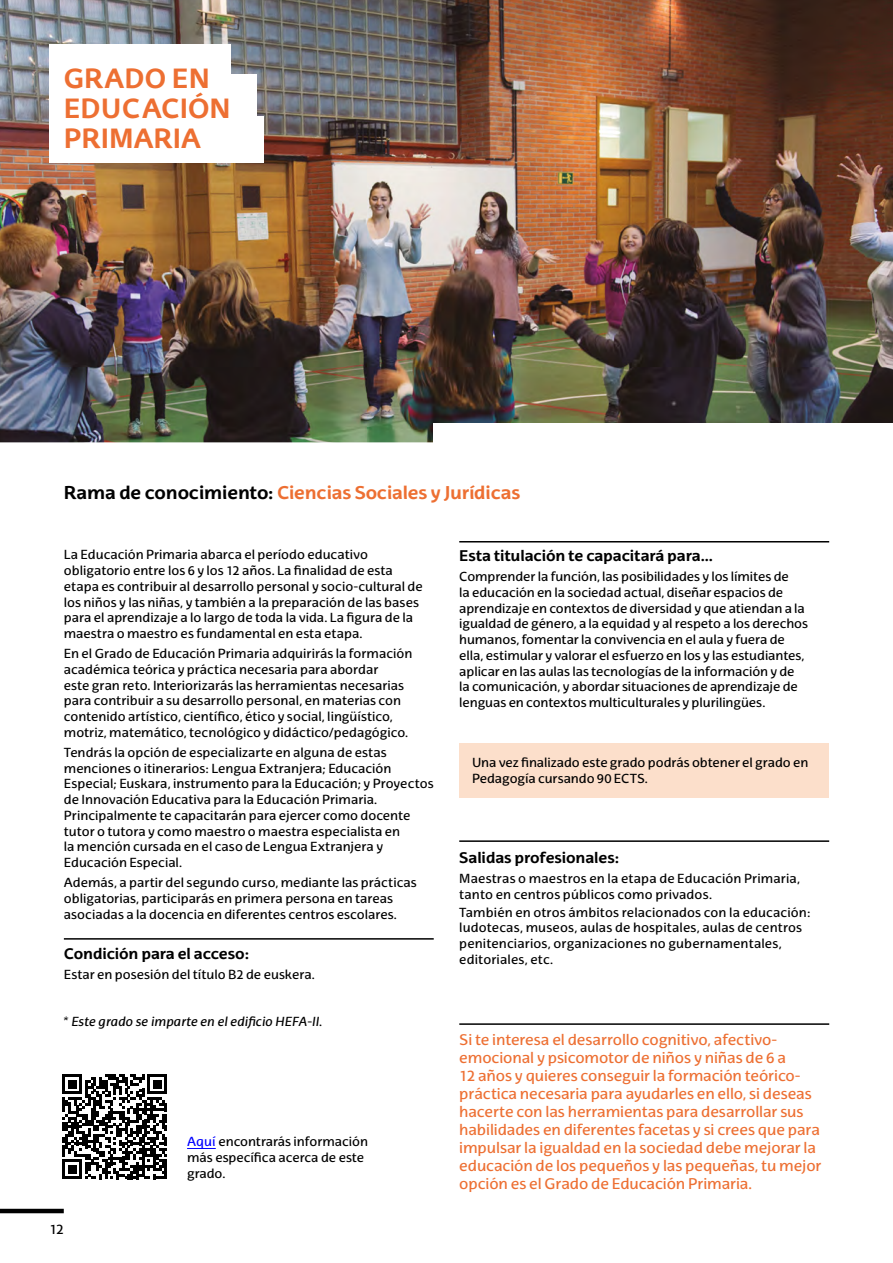
<style>
.page{position:relative;width:893px;height:1263px;background:#fff}
.page>*{position:absolute;margin:0;border:0;box-sizing:border-box;transform-origin:0 0}
.t1{font:700 27px/30px "EHU Sans";color:#ed6f32}
.Párrafo_ESP{font:700 18px "EHU Sans";letter-spacing:-.01em;color:#ed6f32}
.Párrafo_ESP-2{font:15px/18px "EHU Sans";letter-spacing:-.005em;color:#ed6f32}
.Párrafo_ESP-3{font:700 15px "EHU Sans";letter-spacing:-.01em;color:#000}
.t2{font:13.5px "EHU Sans";color:#000}
.Párrafo_ESP-4{font:12.75px/15.8px "EHU Sans";color:#000}
.t3{font:italic 12.75px "EHU Sans";color:#000}
.s1{color:#000}
.s2{color:#00f}
</style>
<div class="page">
<img style="left:0;top:0;width:893px;height:442px">
<div style="left:433px;top:423px;width:460px;height:32px;background:#fff"></div>
<svg style="left:0;top:442px;width:830px;height:101px"></svg>
<div style="left:49px;top:116px;width:215px;height:47px;background:#fff"></div>
<div style="left:49px;top:74px;width:207px;height:62px;background:#fff"></div>
<div style="left:49px;top:44px;width:181px;height:61px;background:#fff"></div>
<hr style="left:0;top:1209px;width:64px;height:4px;background:#000">
<div style="left:459px;top:743px;width:370px;height:54px;background:#fcdfcb"></div>
<hr style="left:64px;top:938px;width:370px;height:2px;background:#000">
<hr style="left:459px;top:541px;width:370px;height:1px;background:#000">
<hr style="left:459px;top:840px;width:370px;height:2px;background:#000">
<hr style="left:459px;top:1023px;width:370px;height:2px;background:#000">
<svg style="left:62px;top:1074px;width:105px;height:105px"></svg>
<hr style="left:164px;top:1159px;width:3px;height:20px;background:#000">
<svg style="left:187px;top:1148px;width:29px;height:1px"></svg>
<p class="t1" style="left:64px;top:63px;width:168px">GRADO EN<br>EDUCACIÓN<br>PRIMARIA</p>
<p class="Párrafo_ESP" style="left:64px;top:481px;width:458px"><span class="s1">Rama de conocimiento:</span> Ciencias Sociales y Jurídicas</p>
<p class="Párrafo_ESP-4" style="left:64px;top:547px;width:360px">La Educación Primaria abarca el período educativo obligatorio entre los 6 y los 12 años. La finalidad de esta etapa es contribuir al desarrollo personal y socio-cultural de los niños y las niñas, y también a la preparación de las bases para el aprendizaje a lo largo de toda la vida. La figura de la maestra o maestro es fundamental en esta etapa.</p>
<p class="Párrafo_ESP-4" style="left:64px;top:646px;width:350px">En el Grado de Educación Primaria adquirirás la formación académica teórica y práctica necesaria para abordar<br>este gran reto. Interiorizarás las herramientas necesarias para contribuir a su desarrollo personal, en materias con contenido artístico, científico, ético y social, lingüístico, motriz, matemático, tecnológico y didáctico/pedagógico.</p>
<p class="Párrafo_ESP-4" style="left:64px;top:744px;width:371px">Tendrás la opción de especializarte en alguna de estas menciones o itinerarios: Lengua Extranjera; Educación Especial; Euskara, instrumento para la Educación; y Proyectos de Innovación Educativa para la Educación Primaria.<br>Principalmente te capacitarán para ejercer como docente tutor o tutora y como maestro o maestra especialista en<br>la mención cursada en el caso de Lengua Extranjera y Educación Especial.</p>
<p class="Párrafo_ESP-4" style="left:64px;top:875px;width:354px">Además, a partir del segundo curso, mediante las prácticas obligatorias, participarás en primera persona en tareas asociadas a la docencia en diferentes centros escolares.</p>
<p class="Párrafo_ESP-3" style="left:64px;top:944px;width:187px">Condición para el acceso:</p>
<p class="Párrafo_ESP-4" style="left:64px;top:966px;width:253px">Estar en posesión del título B2 de euskera.</p>
<p class="t3" style="left:64px;top:1014px;width:260px">* Este grado se imparte en el edificio HEFA-II.</p>
<p class="t2" style="left:49px;top:1221px;width:16px">12</p>
<p class="Párrafo_ESP-4" style="left:187px;top:1134px;width:182px"><span class="s2">Aquí</span> encontrarás información más específica acerca de este grado.</p>
<p class="Párrafo_ESP-3" style="left:459px;top:546px;width:255px">Esta titulación te capacitará para…</p>
<p class="Párrafo_ESP-4" style="left:459px;top:569px;width:350px">Comprender la función, las posibilidades y los límites de<br>la educación en la sociedad actual, diseñar espacios de aprendizaje en contextos de diversidad y que atiendan a la igualdad de género, a la equidad y al respeto a los derechos humanos, fomentar la convivencia en el aula y fuera de ella, estimular y valorar el esfuerzo en los y las estudiantes, aplicar en las aulas las tecnologías de la información y de la comunicación, y abordar situaciones de aprendizaje de lenguas en contextos multiculturales y plurilingües.</p>
<p class="Párrafo_ESP-4" style="left:472px;top:755px;width:338px">Una vez finalizado este grado podrás obtener el grado en<br>Pedagogía cursando 90 ECTS.</p>
<p class="Párrafo_ESP-3" style="left:459px;top:848px;width:161px">Salidas profesionales:</p>
<p class="Párrafo_ESP-4" style="left:459px;top:870px;width:342px">Maestras o maestros en la etapa de Educación Primaria, tanto en centros públicos como privados.</p>
<p class="Párrafo_ESP-4" style="left:459px;top:904px;width:353px">También en otros ámbitos relacionados con la educación: ludotecas, museos, aulas de hospitales, aulas de centros penitenciarios, organizaciones no gubernamentales, editoriales, etc.</p>
<p class="Párrafo_ESP-2" style="left:459px;top:1030px;width:364px">Si te interesa el desarrollo cognitivo, afectivo&shy;emocional y psicomotor de niños y niñas de 6 a<br>12 años y quieres conseguir la formación teórico&shy;práctica necesaria para ayudarles en ello, si deseas hacerte con las herramientas para desarrollar sus habilidades en diferentes facetas y si crees que para impulsar la igualdad en la sociedad debe mejorar la educación de los pequeños y las pequeñas, tu mejor opción es el Grado de Educación Primaria.</p>
</div>
